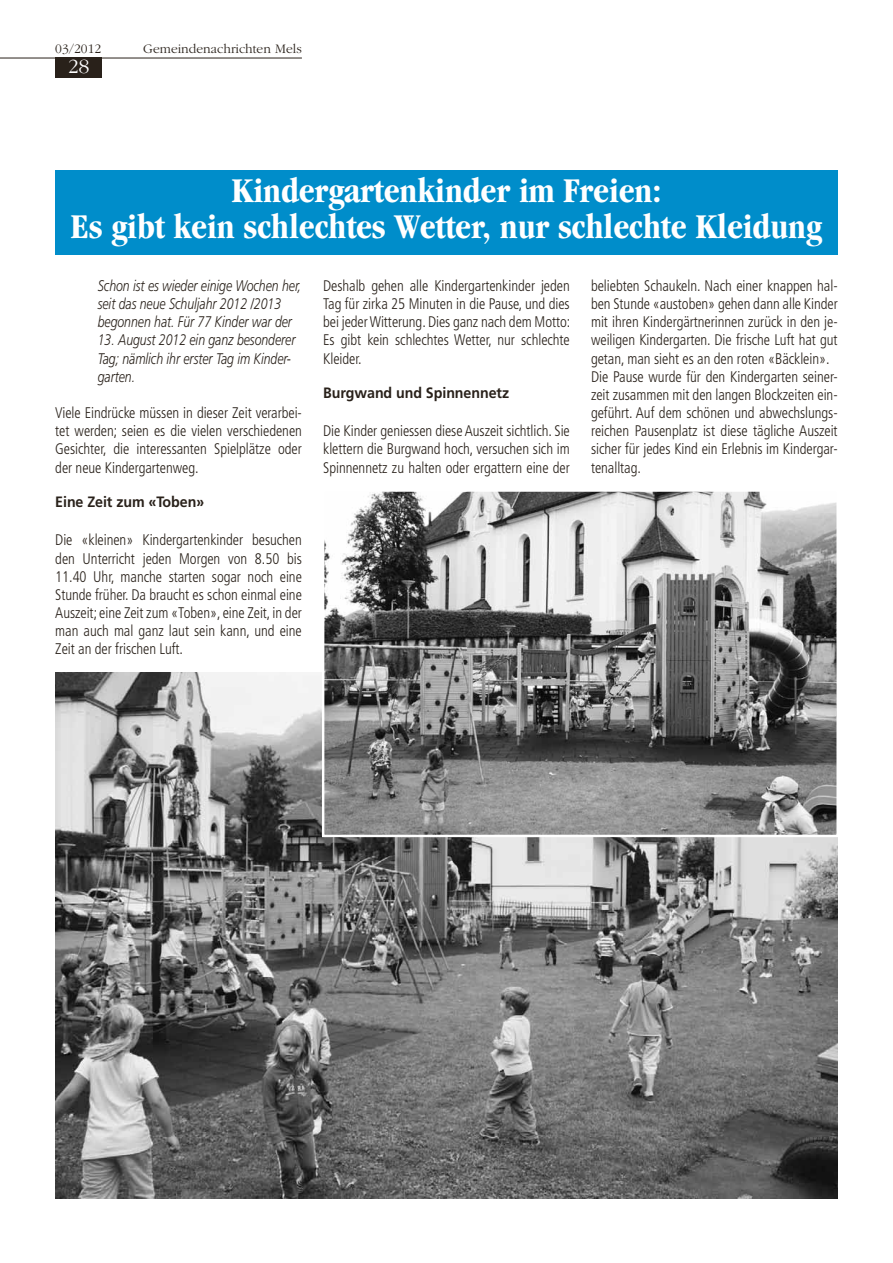
<style>
.page{position:relative;width:893px;height:1263px;background:#fff}
.page>*{position:absolute;margin:0;border:0;box-sizing:border-box;transform-origin:0 0}
.t1{font:700 condensed 36px/36px "Garamond";letter-spacing:-.005em;color:#fff;text-align:center}
.t2{font:300 21px "Garamond";color:#fff}
.t3{font:300 condensed 15.3px/18.1px "Frutiger";letter-spacing:-.005em;color:#29211a;text-align:justify;scale:.95 1}
.t4{font:italic 300 15.3px/18.1px "Frutiger";letter-spacing:-.005em;color:#29211a;scale:.8 1}
.t5{font:700 15px "Frutiger";letter-spacing:-.005em;color:#29211a;scale:.95 1}
.t6{font:300 13.5px "Garamond";color:#29211a}
</style>
<div class="page">
<div style="left:55px;top:57px;width:47px;height:21px;background:#29211a"></div>
<hr style="left:0;top:58px;width:302px;height:1px;background:#29211a">
<div style="left:55px;top:170px;width:783px;height:84px;background:#008dca"></div>
<img style="left:55px;top:673px;width:783px;height:526px">
<img style="left:325px;top:492px;width:511px;height:342px">
<div style="left:322px;top:489px;width:517px;height:348px;border:2px solid #fff"></div>
<p class="t6" style="left:55px;top:41px;width:47px">03/2012</p>
<p class="t6" style="left:143px;top:41px;width:160px">Gemeindenachrichten Mels</p>
<h2 class="t2" style="left:68px;top:56px;width:22px">28</h2>
<h1 class="t1" style="left:71px;top:172px;width:753px">Kindergartenkinder im Freien:<br>Es gibt kein schlechtes Wetter, nur schlechte Kleidung</h1>
<p class="t4" style="left:98px;top:277px;width:256px">Schon ist es wieder einige Wochen her, seit das neue Schuljahr 2012 /2013 begonnen hat. Für 77 Kinder war der</p>
<p class="t4" style="left:98px;top:331px;width:249px">13. August 2012 ein ganz besonderer<br>Tag; nämlich ihr erster Tag im Kinder&shy;garten.</p>
<p class="t3" style="left:55px;top:404px;width:261px">Viele Eindrücke müssen in dieser Zeit verarbei&shy;tet werden; seien es die vielen verschiedenen Gesichter, die interessanten Spielplätze oder der neue Kindergartenweg.</p>
<p class="t5" style="left:55px;top:493px;width:158px">Eine Zeit zum «Toben»</p>
<p class="t3" style="left:55px;top:531px;width:261px">Die «kleinen» Kindergartenkinder besuchen den Unterricht jeden Morgen von 8.50 bis 11.40 Uhr, manche starten sogar noch eine Stunde früher. Da braucht es schon einmal eine Auszeit; eine Zeit zum «Toben», eine Zeit, in der man auch mal ganz laut sein kann, und eine Zeit an der frischen Luft.</p>
<p class="t3" style="left:323px;top:277px;width:262px">Deshalb gehen alle Kindergartenkinder jeden Tag für zirka 25 Minuten in die Pause, und dies bei jeder Witterung. Dies ganz nach dem Motto:<br>Es gibt kein schlechtes Wetter, nur schlechte Kleider.</p>
<p class="t5" style="left:323px;top:384px;width:197px">Burgwand und Spinnennetz</p>
<p class="t3" style="left:323px;top:422px;width:261px">Die Kinder geniessen diese Auszeit sichtlich. Sie klettern die Burgwand hoch, versuchen sich im Spinnennetz zu halten oder ergattern eine der</p>
<p class="t3" style="left:591px;top:277px;width:261px;text-align:left">beliebten Schaukeln. Nach einer knappen hal&shy;ben Stunde «austoben» gehen dann alle Kinder mit ihren Kindergärtnerinnen zurück in den je&shy;weiligen Kindergarten. Die frische Luft hat gut getan, man sieht es an den roten «Bäcklein».<br>Die Pause wurde für den Kindergarten seiner&shy;zeit zusammen mit den langen Blockzeiten ein&shy;geführt. Auf dem schönen und abwechslungs&shy;reichen Pausenplatz ist diese tägliche Auszeit sicher für jedes Kind ein Erlebnis im Kindergar&shy;tenalltag.</p>
</div>
